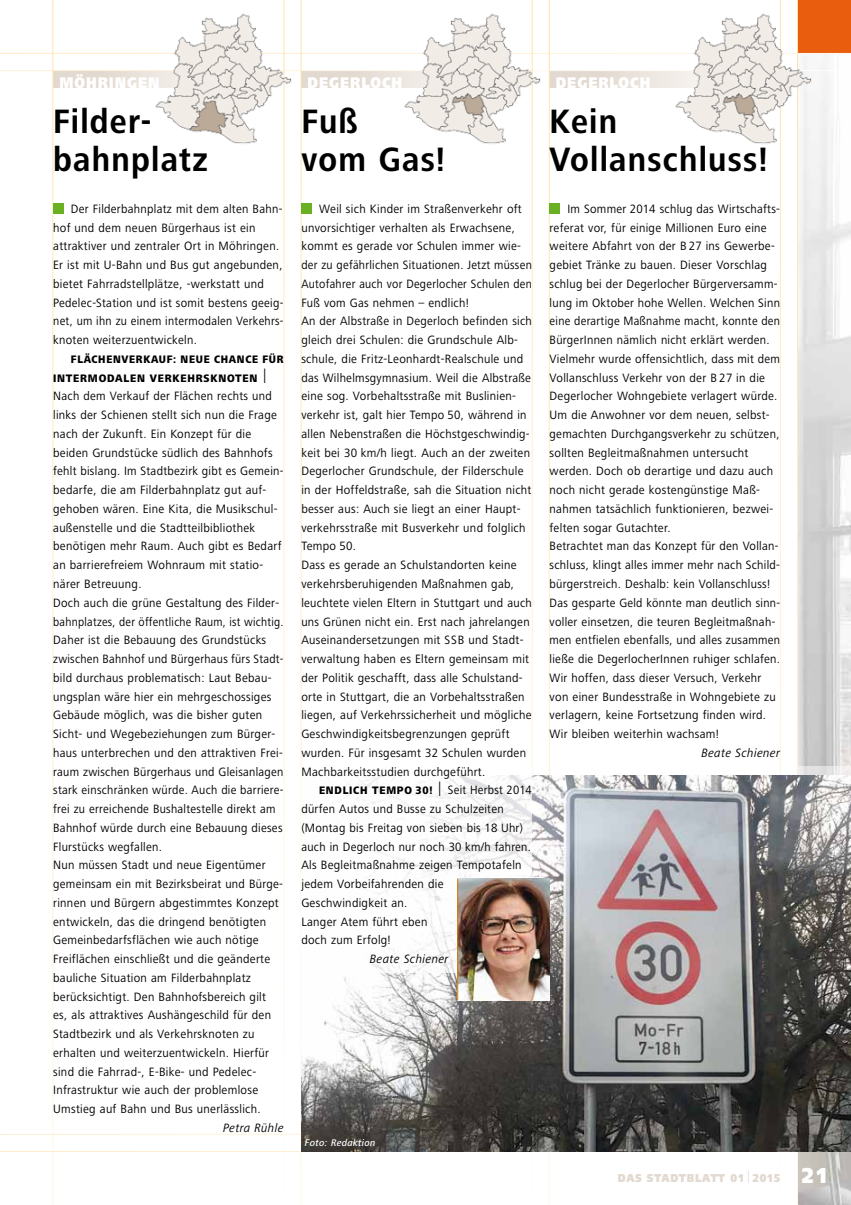
<style>
.page{position:relative;width:851px;height:1205px;background:#fff}
.page>*{position:absolute;margin:0;border:0;box-sizing:border-box;transform-origin:0 0}
.t1{font:700 35px/37.5px "Frutiger Next LT";letter-spacing:.04em;color:#000;scale:.9 1}
.t2{font:900 16px "Frutiger Next LT";letter-spacing:.07em;color:#fff;scale:.85 1}
.t3{font:12.5px/18.8px "Frutiger Next LT";letter-spacing:.025em;color:#000;scale:.94 1}
.t4{font:12.5px/18.8px "Frutiger Next LT";letter-spacing:.025em;color:#000;scale:.95 1}
.t5{font:italic 12.5px "Frutiger Next LT";letter-spacing:.03em;color:#000;scale:.95 1}
.t6{font:900 11.88px "Frutiger Next LT";letter-spacing:.075em;color:#e2d9d0;scale:.85 1}
.t7{font:800 11.25px/18.8px "Frutiger Next LT";letter-spacing:.075em;color:#000;scale:.88 1}
.t8{font:800 11.25px "Frutiger Next LT";letter-spacing:.075em;color:#000;scale:.89 1}
.t9{font:italic 500 10px "Frutiger Next LT";letter-spacing:.03em;color:#fff;scale:.95 1}
.s1{font-weight:400;font-size:20px}
.s2{font-weight:400;font-size:12.5px}
.s3{font-weight:400;font-size:17.5px}
.s4{font-size:22.5px;color:#fff}
</style>
<div class="page">
<img style="left:798px;top:62px;width:52px;height:1143px">
<div style="left:797px;top:0;width:53px;height:53px;background:#e95d0f"></div>
<svg style="left:798px;top:766px;width:52px;height:9px"></svg>
<svg style="left:54px;top:71px;width:247px;height:17px;background:#e7dfd7"></svg>
<svg style="left:302px;top:71px;width:247px;height:17px;background:#e6dfd7"></svg>
<svg style="left:550px;top:71px;width:124px;height:17px;background:#e7dfd7"></svg>
<hr style="left:0;top:70px;width:850px;height:1px;background:#fff">
<hr style="left:0;top:1151px;width:850px;height:1px;background:#fff">
<hr style="left:797px;top:0;width:1px;height:1205px;background:#fff">
<img style="left:301px;top:775px;width:549px;height:376px">
<div style="left:301px;top:766px;width:230px;height:206px;background:#fff"></div>
<img style="left:155px;top:13px;width:138px;height:131px">
<img style="left:403px;top:13px;width:138px;height:131px">
<img style="left:674px;top:13px;width:138px;height:131px">
<div style="left:53px;top:203px;width:11px;height:11px;background:#6ab023"></div>
<img style="left:458px;top:879px;width:91px;height:121px">
<hr style="left:457px;top:879px;width:1px;height:121px;background:#dd7602">
<div style="left:301px;top:203px;width:11px;height:11px;background:#6ab023"></div>
<div style="left:549px;top:203px;width:11px;height:11px;background:#6ab023"></div>
<p class="t2" style="left:59px;top:74px;width:119px">MÖHRINGEN</p>
<h1 class="t1" style="left:53px;top:103px;width:173px">Filder&shy;bahnplatz</h1>
<p class="t3" style="left:53px;top:199px;width:247px;text-indent:18px">Der Filderbahnplatz mit dem alten Bahn&shy;hof und dem neuen Bürgerhaus ist ein attraktiver und zentraler Ort in Möhringen.<br>Er ist mit U-Bahn und Bus gut angebunden, bietet Fahrradstellplätze, -werkstatt und Pedelec-Station und ist somit bestens geeig&shy;net, um ihn zu einem intermodalen Verkehrs&shy;knoten weiterzuentwickeln.</p>
<p class="t7" style="left:53px;top:350px;width:263px;text-indent:18px">FLÄCHENVERKAUF: NEUE CHANCE FÜR<br>INTERMODALEN VERKEHRSKNOTEN <span class="s1">l</span></p>
<p class="t3" style="left:53px;top:387px;width:247px">Nach dem Verkauf der Flächen rechts und links der Schienen stellt sich nun die Frage nach der Zukunft. Ein Konzept für die beiden Grundstücke südlich des Bahnhofs fehlt bislang. Im Stadtbezirk gibt es Gemein&shy;bedarfe, die am Filderbahnplatz gut auf&shy;gehoben wären. Eine Kita, die Musikschul&shy;außenstelle und die Stadtteilbibliothek benötigen mehr Raum. Auch gibt es Bedarf an barrierefreiem Wohnraum mit statio&shy;närer Betreuung.<br>Doch auch die grüne Gestaltung des Filder&shy;bahnplatzes, der öffentliche Raum, ist wichtig.<br>Daher ist die Bebauung des Grundstücks zwischen Bahnhof und Bürgerhaus fürs Stadt&shy;bild durchaus problematisch: Laut Bebau&shy;ungsplan wäre hier ein mehrgeschossiges Gebäude möglich, was die bisher guten Sicht- und Wegebeziehungen zum Bürger&shy;haus unterbrechen und den attraktiven Frei&shy;raum zwischen Bürgerhaus und Gleisanlagen stark einschränken würde. Auch die barriere&shy;frei zu erreichende Bushaltestelle direkt am Bahnhof würde durch eine Bebauung dieses Flurstücks wegfallen.<br>Nun müssen Stadt und neue Eigentümer gemeinsam ein mit Bezirksbeirat und Bürge&shy;rinnen und Bürgern abgestimmtes Konzept entwickeln, das die dringend benötigten Gemeinbedarfsflächen wie auch nötige Freiflächen einschließt und die geänderte bauliche Situation am Filderbahnplatz berücksichtigt. Den Bahnhofsbereich gilt<br>es, als attraktives Aushängeschild für den Stadtbezirk und als Verkehrsknoten zu erhalten und weiterzuentwickeln. Hierfür sind die Fahrrad-, E-Bike- und Pedelec-Infrastruktur wie auch der problemlose Umstieg auf Bahn und Bus unerlässlich.</p>
<p class="t5" style="left:223px;top:1121px;width:65px">Petra Rühle</p>
<p class="t2" style="left:307px;top:74px;width:113px">DEGERLOCH</p>
<h1 class="t1" style="left:301px;top:103px;width:161px">Fuß<br>vom Gas!</h1>
<p class="t4" style="left:301px;top:199px;width:244px;text-indent:18px">Weil sich Kinder im Straßenverkehr oft unvorsichtiger verhalten als Erwachsene, kommt es gerade vor Schulen immer wie&shy;der zu gefährlichen Situationen. Jetzt müssen Autofahrer auch vor Degerlocher Schulen den Fuß vom Gas nehmen – endlich!<br>An der Albstraße in Degerloch befinden sich gleich drei Schulen: die Grundschule Alb&shy;schule, die Fritz-Leonhardt-Realschule und das Wilhelmsgymnasium. Weil die Albstraße eine sog. Vorbehaltsstraße mit Buslinien&shy;verkehr ist, galt hier Tempo 50, während in allen Nebenstraßen die Höchstgeschwindig&shy;keit bei 30 km/h liegt. Auch an der zweiten Degerlocher Grundschule, der Filderschule in der Hoffeldstraße, sah die Situation nicht besser aus: Auch sie liegt an einer Haupt&shy;verkehrsstraße mit Busverkehr und folglich Tempo 50.<br>Dass es gerade an Schulstandorten keine verkehrsberuhigenden Maßnahmen gab, leuchtete vielen Eltern in Stuttgart und auch uns Grünen nicht ein. Erst nach jahrelangen Auseinandersetzungen mit SSB und Stadt&shy;verwaltung haben es Eltern gemeinsam mit der Politik geschafft, dass alle Schulstand&shy;orte in Stuttgart, die an Vorbehaltsstraßen liegen, auf Verkehrssicherheit und mögliche Geschwindigkeitsbegrenzungen geprüft wurden. Für insgesamt 32 Schulen wurden Machbarkeitsstudien durchgeführt.</p>
<p class="t8" style="left:319px;top:784px;width:240px">ENDLICH TEMPO 30! <span class="s1">l</span> <span class="s2">Seit Herbst 2014</span></p>
<p class="t3" style="left:301px;top:799px;width:246px">dürfen Autos und Busse zu Schulzeiten (Montag bis Freitag von sieben bis 18 Uhr) auch in Degerloch nur noch 30 km/h fahren.<br>Als Begleitmaßnahme zeigen Tempotafeln jedem Vorbeifahrenden die<br>Geschwindigkeit an.<br>Langer Atem führt eben<br>doch zum Erfolg!</p>
<p class="t5" style="left:370px;top:952px;width:84px">Beate Schiener</p>
<p class="t9" style="left:305px;top:1137px;width:76px">Foto: Redaktion</p>
<p class="t2" style="left:555px;top:74px;width:113px">DEGERLOCH</p>
<h1 class="t1" style="left:549px;top:103px;width:244px">Kein<br>Vollanschluss!</h1>
<p class="t3" style="left:549px;top:199px;width:247px;text-indent:18px">Im Sommer 2014 schlug das Wirtschafts&shy;referat vor, für einige Millionen Euro eine weitere Abfahrt von der B 27 ins Gewerbe&shy;gebiet Tränke zu bauen. Dieser Vorschlag schlug bei der Degerlocher Bürgerversamm&shy;lung im Oktober hohe Wellen. Welchen Sinn eine derartige Maßnahme macht, konnte den BürgerInnen nämlich nicht erklärt werden.<br>Vielmehr wurde offensichtlich, dass mit dem Vollanschluss Verkehr von der B 27 in die Degerlocher Wohngebiete verlagert würde.<br>Um die Anwohner vor dem neuen, selbst&shy;gemachten Durchgangsverkehr zu schützen, sollten Begleitmaßnahmen untersucht werden. Doch ob derartige und dazu auch noch nicht gerade kostengünstige Maß&shy;nahmen tatsächlich funktionieren, bezwei&shy;felten sogar Gutachter.<br>Betrachtet man das Konzept für den Vollan&shy;schluss, klingt alles immer mehr nach Schild&shy;bürgerstreich. Deshalb: kein Vollanschluss!<br>Das gesparte Geld könnte man deutlich sinn&shy;voller einsetzen, die teuren Begleitmaßnah&shy;men entfielen ebenfalls, und alles zusammen ließe die DegerlocherInnen ruhiger schlafen.<br>Wir hoffen, dass dieser Versuch, Verkehr von einer Bundesstraße in Wohngebiete zu verlagern, keine Fortsetzung finden wird.<br>Wir bleiben weiterhin wachsam!</p>
<p class="t5" style="left:701px;top:746px;width:84px">Beate Schiener</p>
<p class="t6" style="left:567px;top:1171px;width:23px">DAS</p>
<p class="t6" style="left:646px;top:1171px;width:11px">STADT</p>
<p class="t6" style="left:686px;top:1171px;width:20px">BLATT</p>
<p class="t6" style="left:730px;top:1171px;width:116px">01 <span class="s3">l</span> 2015 <span class="s4">21</span></p>
</div>
